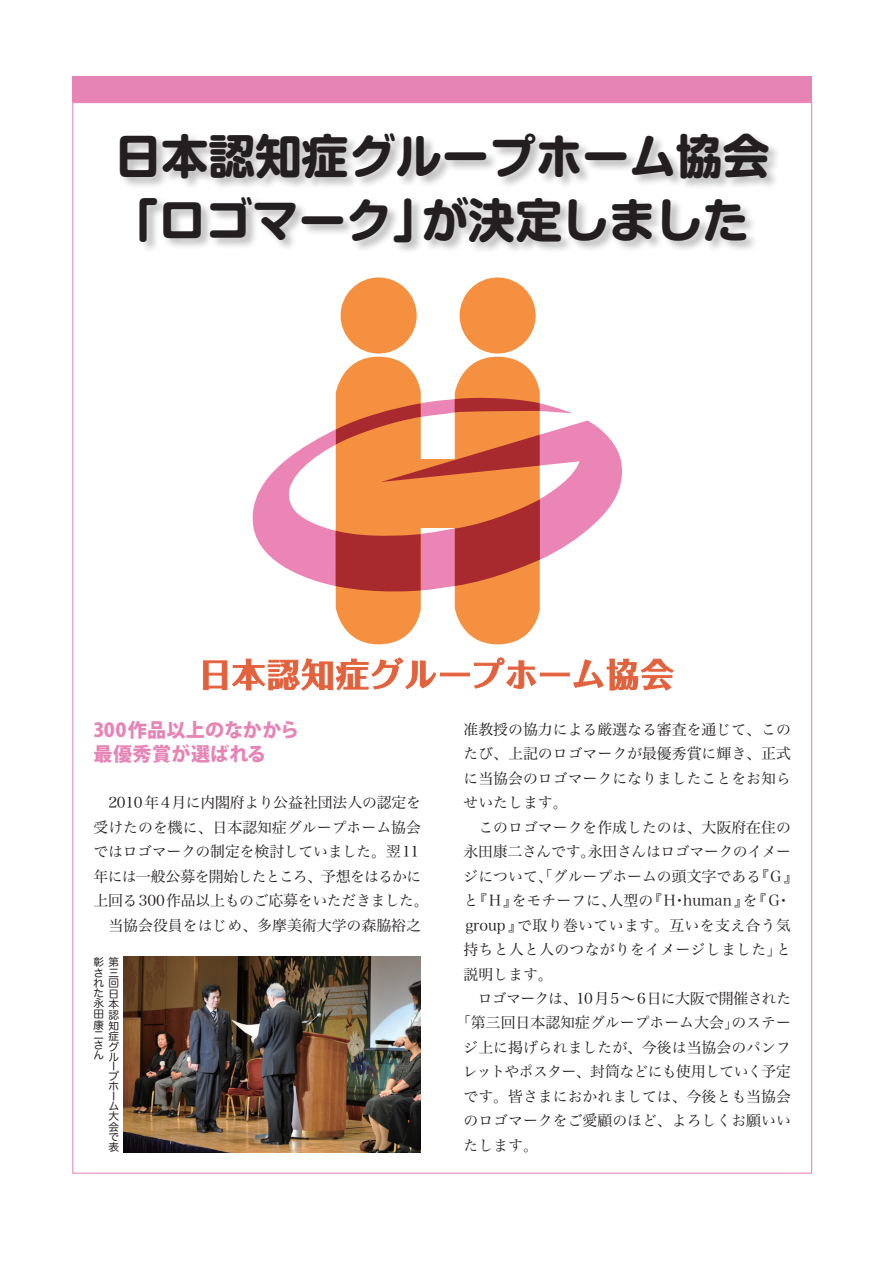
<style>
.page{position:relative;width:893px;height:1263px;background:#fff}
.page>*{position:absolute;margin:0;border:0;box-sizing:border-box;transform-origin:0 0}
.t1{font:700 46.8px/63.8px "Shin M Go Pro";color:#231f20}
.t2{font:800 19.2px/24.5px "Koz Go Pro";letter-spacing:.01em;color:#e784b6}
.t3{font:14.85px/24.5px "Hira Min Pro W3";color:#231f20;text-align:justify}
.t4{font:14.85px "Hira Min Pro W3";letter-spacing:-.02em;color:#231f20}
.t5{font:14.85px "Hira Min Pro W3";letter-spacing:-.045em;color:#231f20}
.t6{font:14.85px "Hira Min Pro W3";letter-spacing:-.03em;color:#231f20}
.t7{font:10.65px/10.1px "Hira Maru Pro W4";color:#231f20}
</style>
<div class="page">
<div style="left:72px;top:77px;width:740px;height:25px;background:#e784b6"></div>
<div style="left:119px;top:132px;width:663px;height:122px;background:#231f20;opacity:.3"></div>
<svg style="left:203px;top:657px;width:471px;height:34px"></svg>
<svg style="left:252px;top:396px;width:370px;height:198px"></svg>
<div style="left:341px;top:277px;width:76px;height:77px;background:#f59040;border-radius:50%"></div>
<div style="left:460px;top:277px;width:76px;height:77px;background:#f59040;border-radius:50%"></div>
<svg style="left:336px;top:357px;width:204px;height:287px"></svg>
<img style="left:123px;top:957px;width:298px;height:195px">
<h1 class="t1" style="left:112px;top:119px;width:659px">日本認知症グループホーム協会「ロゴマーク」が決定しました</h1>
<p class="t2" style="left:94px;top:719px;width:207px">300作品以上のなかから最優秀賞が選ばれる</p>
<p class="t3" style="left:108px;top:789px;width:314px">2010年 4月に内閣府より公益社団法人の認定を</p>
<p class="t3" style="left:94px;top:814px;width:329px">受けたのを機に、日本認知症グループホーム協会</p>
<p class="t4" style="left:93px;top:839px;width:327px">ではロゴマークの制定を検討していました。翌11</p>
<p class="t5" style="left:93px;top:863px;width:329px">年には一般公募を開始したところ、予想をはるかに</p>
<p class="t4" style="left:93px;top:888px;width:337px">上回る300作品以上ものご応募をいただきました。</p>
<p class="t3" style="left:108px;top:911px;width:314px">当協会役員をはじめ、多摩美術大学の森脇裕之</p>
<p class="t7" style="left:94px;top:956px;width:27px;line-height:10.5px">彰第さ<br>れ回た<br>永本田<br>康知</p>
<p class="t7" style="left:94px;top:1029px;width:12px;text-align:justify">二さん</p>
<p class="t7" style="left:108px;top:961px;width:12px;line-height:21.1px">三日認症</p>
<p class="t7" style="left:108px;top:1041px;width:12px">グループホーム大会で表</p>
<p class="t3" style="left:463px;top:716px;width:329px">准教授の協力による厳選なる審査を通じて、このたび、上記のロゴマークが最優秀賞に輝き、正式に当協会のロゴマークになりましたことをお知らせいたします。</p>
<p class="t3" style="left:463px;top:814px;width:336px;text-align:left;text-indent:15px">このロゴマークを作成したのは、大阪府在住の永田康二さんです。永田さんはロゴマークのイメージについて、「グループホームの頭文字である『G』と『H』をモチーフに、人型の『H・human』を『G・group』で取り巻いています。互いを支え合う気持ちと人と人のつながりをイメージしました」と説明します。</p>
<p class="t6" style="left:478px;top:986px;width:315px">ロゴマークは、10月5〜6日に大阪で開催された</p>
<p class="t3" style="left:456px;top:1009px;width:336px">「第三回日本認知症グループホーム大会」のステー</p>
<p class="t3" style="left:463px;top:1034px;width:329px">ジ上に掲げられましたが、今後は当協会のパンフ</p>
<p class="t5" style="left:463px;top:1059px;width:330px">レットやポスター、封筒などにも使用していく予定</p>
<p class="t3" style="left:463px;top:1082px;width:329px">です。皆さまにおかれましては、今後とも当協会</p>
<p class="t3" style="left:463px;top:1107px;width:329px">のロゴマークをご愛顧のほど、よろしくお願いい</p>
<p class="t3" style="left:463px;top:1131px;width:76px">たします。</p>
</div>
